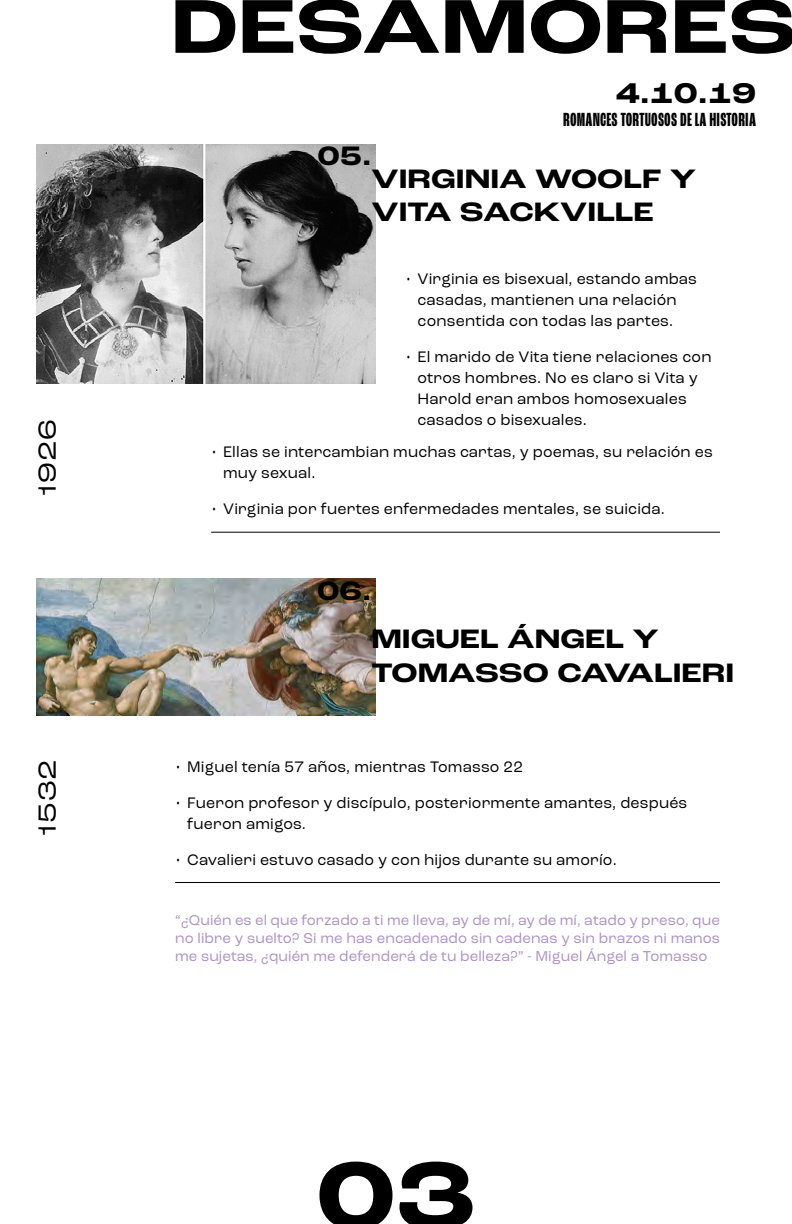
<style>
.page{position:relative;width:792px;height:1224px;background:#fff}
.page>*{position:absolute;margin:0;border:0;box-sizing:border-box;transform-origin:0 0}
.t1{font:700 expanded 100px "Roc Grotesk";color:#000}
.t2{font:700 expanded 80px "Roc Grotesk";color:#000}
.t3{font:700 expanded 30px "Roc Grotesk";color:#000}
.t4{font:700 expanded 28px/33.6px "Roc Grotesk";color:#000}
.t5{font:expanded 26px "Roc Grotesk";letter-spacing:.045em;color:#000}
.t6{font:700 extra-condensed 20px "Roc Grotesk";letter-spacing:.01em;color:#000}
.t7{font:16px/21px "Roc Grotesk";letter-spacing:.01em;color:#000}
.t8{font:15px/18px "Roc Grotesk";letter-spacing:.005em;color:#ad91c4;text-align:justify}
</style>
<div class="page">
<img style="left:36px;top:144px;width:339px;height:240px">
<img style="left:36px;top:578px;width:339px;height:137px">
<hr style="left:211px;top:532px;width:509px;height:1px;background:#000">
<hr style="left:175px;top:882px;width:545px;height:1px;background:#000">
<h3 class="t5" style="left:31px;top:495px;width:77px;rotate:-90deg">1926</h3>
<h3 class="t5" style="left:31px;top:835px;width:77px;rotate:-90deg">1532</h3>
<h2 class="t2" style="left:171px;top:-23px;width:628px">DESAMORES</h2>
<h3 class="t4" style="left:318px;top:140px;width:55px">05.</h3>
<h3 class="t3" style="left:616px;top:74px;width:142px">4.10.19</h3>
<p class="t6" style="left:563px;top:108px;width:194px">ROMANCES TORTUOSOS DE LA HISTORIA</p>
<h3 class="t4" style="left:371px;top:163px;width:326px">VIRGINIA WOOLF Y<br>VITA SACKVILLE</h3>
<p class="t7" style="left:418px;top:269px;width:281px;text-indent:-12px">• Virginia es bisexual, estando ambas casadas, mantienen una relación consentida con todas las partes.</p>
<p class="t7" style="left:418px;top:347px;width:295px;text-indent:-12px">• El marido de Vita tiene relaciones con otros hombres. No es claro si Vita y<br>Harold eran ambos homosexuales casados o bisexuales.</p>
<p class="t7" style="left:223px;top:442px;width:491px;text-indent:-12px">• Ellas se intercambian muchas cartas, y poemas, su relación es muy sexual.</p>
<p class="t7" style="left:211px;top:499px;width:455px">• Virginia por fuertes enfermedades mentales, se suicida.</p>
<h3 class="t4" style="left:317px;top:575px;width:56px">06.</h3>
<h3 class="t4" style="left:371px;top:623px;width:364px">MIGUEL ÁNGEL Y<br>TOMASSO CAVALIERI</h3>
<p class="t7" style="left:175px;top:756px;width:349px">• Miguel tenía 57 años, mientras Tomasso 22</p>
<p class="t7" style="left:187px;top:792px;width:502px;text-indent:-12px">• Fueron profesor y discípulo, posteriormente amantes, después fueron amigos.</p>
<p class="t7" style="left:175px;top:849px;width:443px">• Cavalieri estuvo casado y con hijos durante su amorío.</p>
<p class="t8" style="left:175px;top:911px;width:546px">“¿Quién es el que forzado a ti me lleva, ay de mí, ay de mí, atado y preso, que no libre y suelto? Si me has encadenado sin cadenas y sin brazos ni manos me sujetas, ¿quién me defenderá de tu belleza?” - Miguel Ángel a Tomasso</p>
<h1 class="t1" style="left:316px;top:1133px;width:161px">03</h1>
</div>
